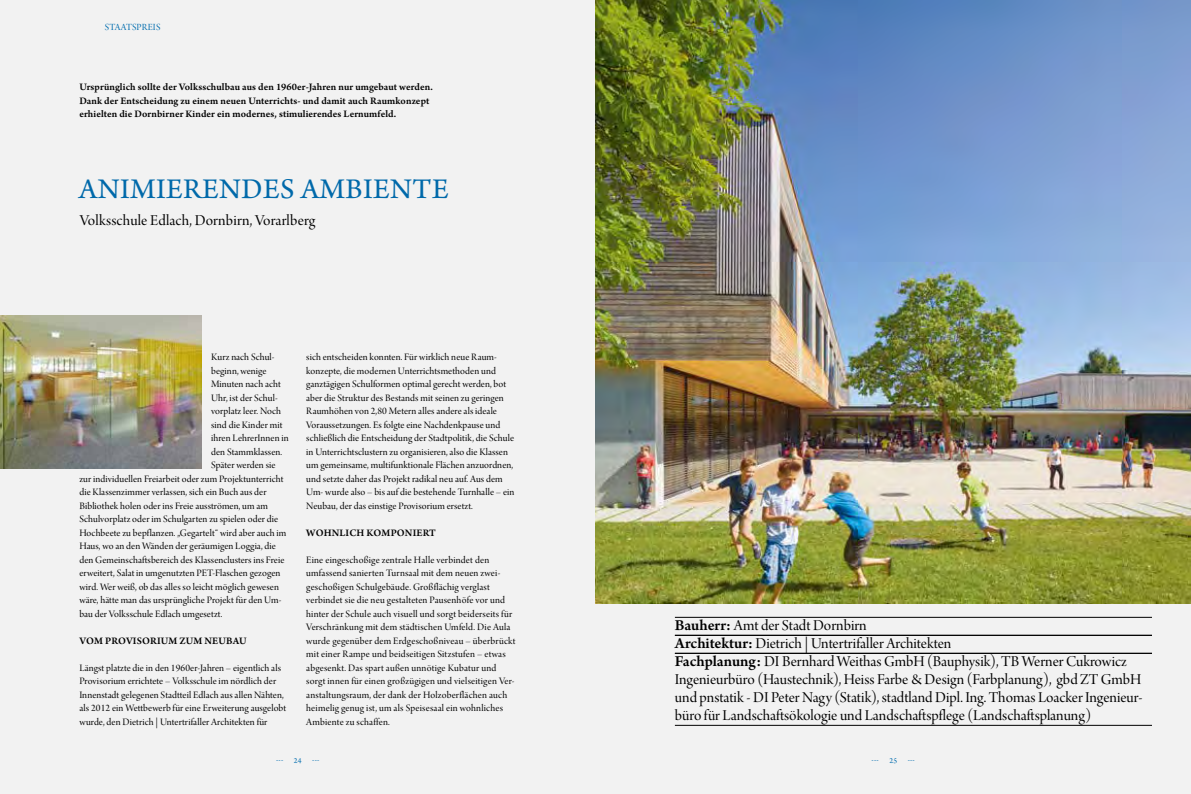
<style>
.page{position:relative;width:1191px;height:794px;background:#fff}
.page>*{position:absolute;margin:0;border:0;box-sizing:border-box;transform-origin:0 0}
.t1{font:30px "Arno Pro";letter-spacing:.01em;color:#0069aa}
.t2{font:16px/18px "Arno Pro Display";color:#000}
.t3{font:10.5px/13.5px "Arno Pro Display";letter-spacing:.01em;color:#000}
.t4{font:600 10.5px/13.5px "Arno Pro";letter-spacing:.01em;color:#000}
.t5{font:10px "Arno Pro Display";letter-spacing:.015em;color:#006cae}
.t6{font:8px "Arno Pro";color:#006cae}
.s1{font-family:"Arno Pro";font-weight:600}
</style>
<div class="page">
<div style="left:0;top:0;width:595px;height:794px;background:#f2f2f2"></div>
<div style="left:595px;top:0;width:596px;height:794px;background:#f2f2f2"></div>
<hr style="left:675px;top:617px;width:477px;height:1px;background:#000">
<hr style="left:675px;top:635px;width:477px;height:1px;background:#000">
<hr style="left:675px;top:653px;width:477px;height:1px;background:#000">
<hr style="left:675px;top:725px;width:477px;height:1px;background:#000">
<img style="left:595px;top:0;width:596px;height:603px">
<img style="left:0;top:315px;width:202px;height:153px">
<p class="t5" style="left:105px;top:21px;width:57px">STAATSPREIS</p>
<p class="t4" style="left:79px;top:81px;width:355px">Ursprünglich sollte der Volksschulbau aus den 1960er-Jahren nur umgebaut werden.<br>Dank der Entscheidung zu einem neuen Unterrichts- und damit auch Raumkonzept erhielten die Dornbirner Kinder ein modernes, stimulierendes Lernumfeld.</p>
<h1 class="t1" style="left:79px;top:172px;width:371px">ANIMIERENDES AMBIENTE</h1>
<h2 class="t2" style="left:80px;top:212px;width:237px">Volksschule Edlach, Dornbirn, Vorarlberg</h2>
<p class="t3" style="left:211px;top:351px;width:65px">Kurz nach Schul-</p>
<p class="t3" style="left:211px;top:364px;width:57px">beginn, wenige</p>
<p class="t3" style="left:211px;top:378px;width:71px">Minuten nach acht</p>
<p class="t3" style="left:211px;top:391px;width:68px">Uhr, ist der Schul-</p>
<p class="t3" style="left:211px;top:405px;width:72px">vorplatz leer. Noch</p>
<p class="t3" style="left:211px;top:418px;width:73px">sind die Kinder mit</p>
<p class="t3" style="left:211px;top:432px;width:79px">ihren LehrerInnen in</p>
<p class="t3" style="left:211px;top:445px;width:73px">den Stammklassen.</p>
<p class="t3" style="left:211px;top:459px;width:66px">Später werden sie</p>
<p class="t3" style="left:79px;top:472px;width:206px">zur individuellen Freiarbeit oder zum Projektunterricht</p>
<p class="t3" style="left:79px;top:486px;width:189px">die Klassenzimmer verlassen, sich ein Buch aus der</p>
<p class="t3" style="left:79px;top:499px;width:190px">Bibliothek holen oder ins Freie ausströmen, um am</p>
<p class="t3" style="left:79px;top:513px;width:200px">Schulvorplatz oder im Schulgarten zu spielen oder die</p>
<p class="t3" style="left:79px;top:526px;width:208px">Hochbeete zu bepflanzen. „Gegartelt“ wird aber auch im</p>
<p class="t3" style="left:79px;top:540px;width:198px">Haus, wo an den Wänden der geräumigen Loggia, die</p>
<p class="t3" style="left:79px;top:553px;width:207px">den Gemeinschaftsbereich des Klassenclusters ins Freie</p>
<p class="t3" style="left:79px;top:567px;width:202px">erweitert, Salat in umgenutzten PET-Flaschen gezogen</p>
<p class="t3" style="left:79px;top:580px;width:201px">wird. Wer weiß, ob das alles so leicht möglich gewesen</p>
<p class="t3" style="left:79px;top:594px;width:203px">wäre, hätte man das ursprüngliche Projekt für den Um-</p>
<p class="t3" style="left:79px;top:607px;width:144px">bau der Volksschule Edlach umgesetzt.</p>
<p class="t4" style="left:79px;top:634px;width:169px">VOM PROVISORIUM ZUM NEUBAU</p>
<p class="t3" style="left:79px;top:661px;width:208px">Längst platzte die in den 1960er-Jahren – eigentlich als Provisorium errichtete – Volksschule im nördlich der Innenstadt gelegenen Stadtteil Edlach aus allen Nähten, als 2012 ein Wettbewerb für eine Erweiterung ausgelobt wurde, den Dietrich | Untertrifaller Architekten für</p>
<p class="t3" style="left:306px;top:351px;width:210px">sich entscheiden konnten. Für wirklich neue Raum&shy;konzepte, die modernen Unterrichtsmethoden und ganztägigen Schulformen optimal gerecht werden, bot aber die Struktur des Bestands mit seinen zu geringen Raumhöhen von 2,80 Metern alles andere als ideale Voraussetzungen. Es folgte eine Nachdenkpause und schließlich die Entscheidung der Stadtpolitik, die Schule in Unterrichtsclustern zu organisieren, also die Klassen um gemeinsame, multifunktionale Flächen anzuordnen, und setzte daher das Projekt radikal neu auf. Aus dem Um- wurde also – bis auf die bestehende Turnhalle – ein Neubau, der das einstige Provisorium ersetzt.</p>
<p class="t4" style="left:306px;top:526px;width:131px">WOHNLICH KOMPONIERT</p>
<p class="t3" style="left:306px;top:553px;width:211px">Eine eingeschoßige zentrale Halle verbindet den umfassend sanierten Turnsaal mit dem neuen zwei&shy;geschoßigen Schulgebäude. Großflächig verglast verbindet sie die neu gestalteten Pausenhöfe vor und hinter der Schule auch visuell und sorgt beiderseits für Verschränkung mit dem städtischen Umfeld. Die Aula wurde gegenüber dem Erdgeschoßniveau – überbrückt mit einer Rampe und beidseitigen Sitzstufen – etwas abgesenkt. Das spart außen unnötige Kubatur und sorgt innen für einen großzügigen und vielseitigen Ver&shy;anstaltungsraum, der dank der Holzoberflächen auch heimelig genug ist, um als Speisesaal ein wohnliches Ambiente zu schaffen.</p>
<p class="t2" style="left:675px;top:617px;width:468px"><span class="s1">Bauherr:</span> Amt der Stadt Dornbirn<br><span class="s1">Architektur:</span> Dietrich | Untertrifaller Architekten<br><span class="s1">Fachplanung:</span> DI Bernhard Weithas GmbH (Bauphysik), TB Werner Cukrowicz Ingenieurbüro (Haustechnik), Heiss Farbe &amp; Design (Farbplanung), gbd ZT GmbH und pnstatik - DI Peter Nagy (Statik), stadtland Dipl. Ing. Thomas Loacker Ingenieur&shy;büro für Landschaftsökologie und Landschaftspflege (Landschaftsplanung)</p>
<p class="t6" style="left:276px;top:756px;width:9px">---</p>
<p class="t6" style="left:294px;top:756px;width:9px">24</p>
<p class="t6" style="left:312px;top:756px;width:9px">---</p>
<p class="t6" style="left:871px;top:756px;width:9px">---</p>
<p class="t6" style="left:889px;top:756px;width:9px">25</p>
<p class="t6" style="left:907px;top:756px;width:9px">---</p>
</div>
